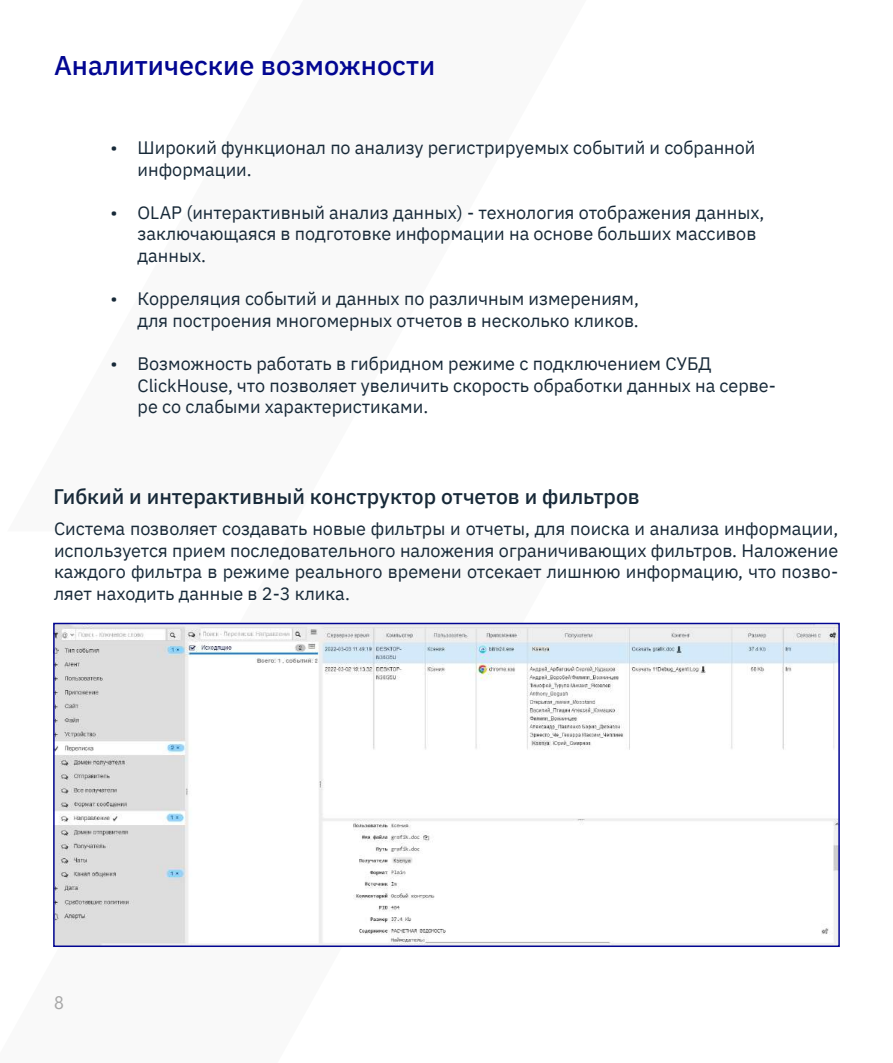
<style>
.page{position:relative;width:893px;height:1063px;background:#fff}
.page>*{position:absolute;margin:0;border:0;box-sizing:border-box;transform-origin:0 0}
.t1{font:500 27px "IBM Plex Sans";color:#020692}
.t2{font:500 21px "IBM Plex Sans";color:#172938}
.t3{font:18px/21.6px "IBM Plex Sans";color:#172938}
.t4{font:18px "Segoe UI";color:#a8a8a8}
</style>
<div class="page">
<img style="left:56px;top:626px;width:781px;height:318px">
<div style="left:53px;top:623px;width:787px;height:324px;border:2px solid #020692"></div>
<h1 class="t1" style="left:54px;top:44px;width:383px">Аналитические возможности</h1>
<p class="t3" style="left:138px;top:135px;width:619px;text-indent:-27px">• Широкий функционал по анализу регистрируемых событий и собранной информации.</p>
<p class="t3" style="left:138px;top:200px;width:628px;text-indent:-27px">• OLAP (интерактивный анализ данных) - технология отображения данных, заключающаяся в подготовке информации на основе больших массивов данных.</p>
<p class="t3" style="left:111px;top:286px;width:530px;text-align:right">• Корреляция событий и данных по различным измерениям, для построения многомерных отчетов в несколько кликов.</p>
<p class="t3" style="left:138px;top:351px;width:640px;text-indent:-27px">• Возможность работать в гибридном режиме с подключением СУБД<br>ClickHouse, что позволяет увеличить скорость обработки данных на серве&shy;ре со слабыми характеристиками.</p>
<p class="t2" style="left:53px;top:481px;width:588px">Гибкий и интерактивный конструктор отчетов и фильтров</p>
<p class="t3" style="left:54px;top:516px;width:786px;text-align:justify">Система позволяет создавать новые фильтры и отчеты, для поиска и анализа информации, используется прием последовательного наложения ограничивающих фильтров. Наложение каждого фильтра в режиме реального времени отсекает лишнюю информацию, что позво&shy;ляет находить данные в 2-3 клика.</p>
<p class="t4" style="left:54px;top:985px;width:11px">8</p>
</div>
